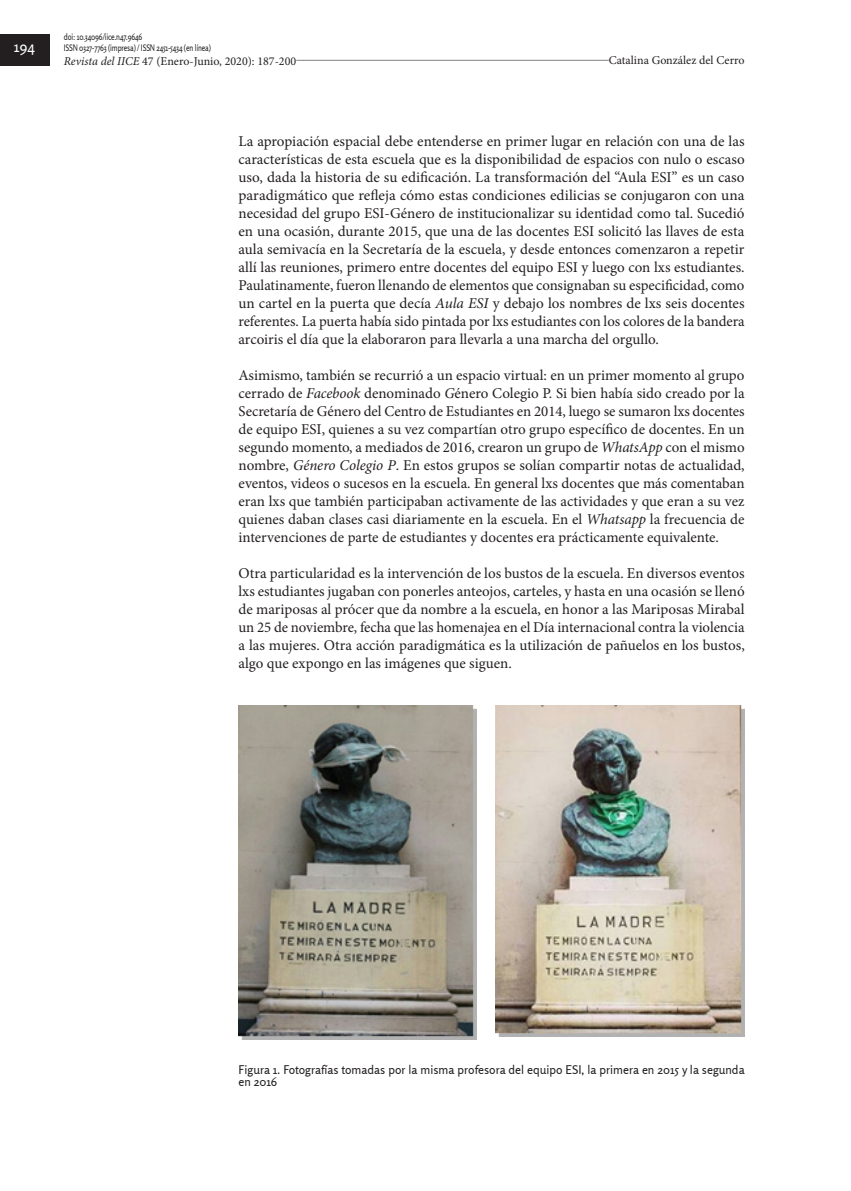
<style>
.page{position:relative;width:851px;height:1191px;background:#fff}
.page>*{position:absolute;margin:0;border:0;box-sizing:border-box;transform-origin:0 0}
.art-texto-central{font:15px/18px "Minion Pro";color:#231f20;text-align:justify}
.t1{font:15px "Rosario";color:#fff}
.epigrafes{font:12px/12px "Rosario";color:#231f20}
.t2{font:12px "Minion Pro";color:#231f20}
.t3{font:9px/10.8px "Rosario";letter-spacing:-.02em;color:#231f20;scale:.8 1}
.s1{font-style:italic}
</style>
<div class="page">
<hr style="left:204px;top:60px;width:528px;height:1px;background:#808285">
<div style="left:64px;top:54px;width:232px;height:15px;background:#fff"></div>
<div style="left:0;top:35px;width:50px;height:31px;background:#231f20"></div>
<div style="left:608px;top:54px;width:136px;height:15px;background:#fff"></div>
<img style="left:495px;top:705px;width:249px;height:331px">
<img style="left:238px;top:705px;width:238px;height:334px">
<p class="t1" style="left:14px;top:38px;width:22px">194</p>
<p class="t3" style="left:64px;top:32px;width:185px">doi: 10.34096/iice.n47.9646<br>ISSN 0327-7763 (impresa) / ISSN 2451-5434 (en línea)</p>
<p class="t2" style="left:64px;top:53px;width:234px"><span class="s1">Revista del IICE</span> 47 (Enero-Junio, 2020): 187-200</p>
<p class="t2" style="left:608px;top:52px;width:137px">Catalina González del Cerro</p>
<p class="art-texto-central" style="left:238px;top:132px;width:507px">La apropiación espacial debe entenderse en primer lugar en relación con una de las características de esta escuela que es la disponibilidad de espacios con nulo o escaso uso, dada la historia de su edificación. La transformación del “Aula ESI” es un caso paradigmático que refleja cómo estas condiciones edilicias se conjugaron con una necesidad del grupo ESI-Género de institucionalizar su identidad como tal. Sucedió en una ocasión, durante 2015, que una de las docentes ESI solicitó las llaves de esta aula semivacía en la Secretaría de la escuela, y desde entonces comenzaron a repetir allí las reuniones, primero entre docentes del equipo ESI y luego con lxs estudiantes.<br>Paulatinamente, fueron llenando de elementos que consignaban su especificidad, como un cartel en la puerta que decía <span class="s1">Aula ESI</span> y debajo los nombres de lxs seis docentes referentes. La puerta había sido pintada por lxs estudiantes con los colores de la bandera arcoiris el día que la elaboraron para llevarla a una marcha del orgullo.</p>
<p class="art-texto-central" style="left:238px;top:366px;width:507px">Asimismo, también se recurrió a un espacio virtual: en un primer momento al grupo cerrado de <span class="s1">Facebook</span> denominado <span class="s1">G</span>énero Colegio P. Si bien había sido creado por la Secretaría de Género del Centro de Estudiantes en 2014, luego se sumaron lxs docentes de equipo ESI, quienes a su vez compartían otro grupo específico de docentes. En un segundo momento, a mediados de 2016, crearon un grupo de <span class="s1">WhatsApp</span> con el mismo nombre, <span class="s1">Género Colegio P</span>. En estos grupos se solían compartir notas de actualidad, eventos, videos o sucesos en la escuela. En general lxs docentes que más comentaban eran lxs que también participaban activamente de las actividades y que eran a su vez quienes daban clases casi diariamente en la escuela. En el <span class="s1">Whatsapp</span> la frecuencia de intervenciones de parte de estudiantes y docentes era prácticamente equivalente.</p>
<p class="art-texto-central" style="left:238px;top:564px;width:507px">Otra particularidad es la intervención de los bustos de la escuela. En diversos eventos lxs estudiantes jugaban con ponerles anteojos, carteles, y hasta en una ocasión se llenó de mariposas al prócer que da nombre a la escuela, en honor a las Mariposas Mirabal un 25 de noviembre, fecha que las homenajea en el Día internacional contra la violencia a las mujeres. Otra acción paradigmática es la utilización de pañuelos en los bustos, algo que expongo en las imágenes que siguen.</p>
<p class="epigrafes" style="left:238px;top:1063px;width:507px">Figura 1. Fotografías tomadas por la misma profesora del equipo ESI, la primera en 2015 y la segunda en 2016</p>
</div>
